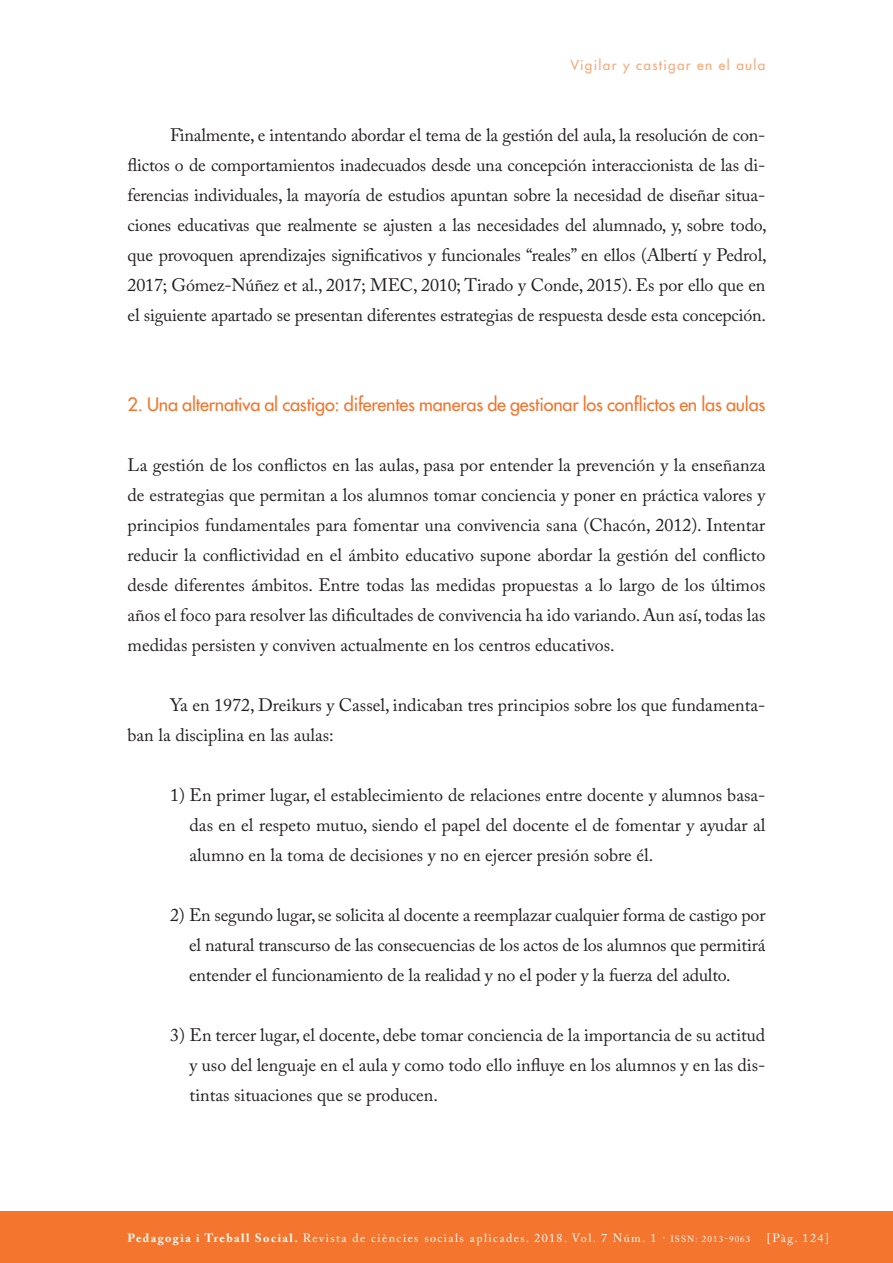
<style>
.page{position:relative;width:893px;height:1263px;background:#fff}
.page>*{position:absolute;margin:0;border:0;box-sizing:border-box;transform-origin:0 0}
.TEXT_COMU{font:18px/30px "Adobe Caslon Pro";color:#231f20;text-align:justify}
.INTERTITOLS{font:18px "Futura";letter-spacing:-.01em;color:#f3752e}
.CAPÇALERA_DRETA{font:13.5px "Futura";letter-spacing:.1em;color:#f8a877}
.t1{font:12px "Adobe Caslon Pro";letter-spacing:.12em;color:#fff}
.s1{font-weight:700}
.s2{font-size:9px}
</style>
<div class="page">
<div style="left:0;top:1212px;width:893px;height:51px;background:#f3752e"></div>
<p class="CAPÇALERA_DRETA" style="left:570px;top:57px;width:197px">Vigilar y castigar en el aula</p>
<p class="TEXT_COMU" style="left:128px;top:120px;width:641px;text-indent:43px">Finalmente, e intentando abordar el tema de la gestión del aula, la resolución de con&shy;flictos o de comportamientos inadecuados desde una concepción interaccionista de las di&shy;ferencias individuales, la mayoría de estudios apuntan sobre la necesidad de diseñar situa&shy;ciones educativas que realmente se ajusten a las necesidades del alumnado, y, sobre todo, que provoquen aprendizajes significativos y funcionales “reales” en ellos (Albertí y Pedrol, 2017; Gómez-Núñez et al., 2017; MEC, 2010; Tirado y Conde, 2015). Es por ello que en el siguiente apartado se presentan diferentes estrategias de respuesta desde esta concepción.</p>
<p class="INTERTITOLS" style="left:128px;top:393px;width:639px">2. Una alternativa al castigo: diferentes maneras de gestionar los conflictos en las aulas</p>
<p class="TEXT_COMU" style="left:128px;top:450px;width:639px">La gestión de los conflictos en las aulas, pasa por entender la prevención y la enseñanza de estrategias que permitan a los alumnos tomar conciencia y poner en práctica valores y principios fundamentales para fomentar una convivencia sana (Chacón, 2012). Intentar reducir la conflictividad en el ámbito educativo supone abordar la gestión del conflicto desde diferentes ámbitos. Entre todas las medidas propuestas a lo largo de los últimos años el foco para resolver las dificultades de convivencia ha ido variando. Aun así, todas las medidas persisten y conviven actualmente en los centros educativos.</p>
<p class="TEXT_COMU" style="left:128px;top:690px;width:639px;text-indent:43px">Ya en 1972, Dreikurs y Cassel, indicaban tres principios sobre los que fundamenta&shy;ban la disciplina en las aulas:</p>
<p class="TEXT_COMU" style="left:190px;top:780px;width:577px;text-indent:-20px">1) En primer lugar, el establecimiento de relaciones entre docente y alumnos basa&shy;das en el respeto mutuo, siendo el papel del docente el de fomentar y ayudar al alumno en la toma de decisiones y no en ejercer presión sobre él.</p>
<p class="TEXT_COMU" style="left:189px;top:900px;width:578px;text-indent:-19px">2) En segundo lugar, se solicita al docente a reemplazar cualquier forma de castigo por el natural transcurso de las consecuencias de los actos de los alumnos que permitirá entender el funcionamiento de la realidad y no el poder y la fuerza del adulto.</p>
<p class="TEXT_COMU" style="left:190px;top:1020px;width:577px;text-indent:-20px">3) En tercer lugar, el docente, debe tomar conciencia de la importancia de su actitud y uso del lenguaje en el aula y como todo ello influye en los alumnos y en las dis&shy;tintas situaciones que se producen.</p>
<p class="t1" style="left:128px;top:1231px;width:624px"><span class="s1">Pedagogia i Treball Social.</span> Revista de ciències socials aplicades. 2018. Vol. 7 Núm. 1 · <span class="s2">ISSN: 2013-9063</span></p>
<p class="t1" style="left:767px;top:1231px;width:64px">[Pàg. 124]</p>
</div>
